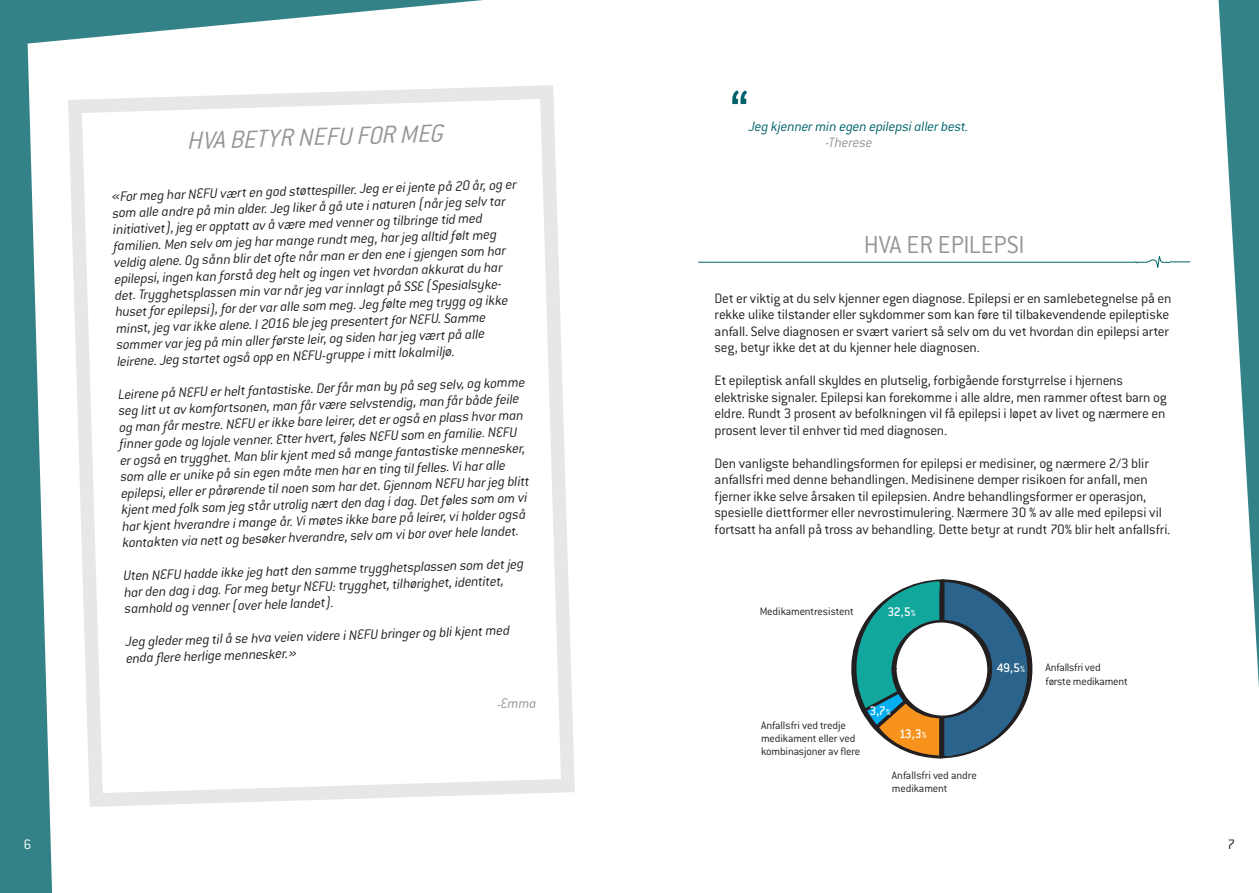
<style>
.page{position:relative;width:1259px;height:893px;background:#338288}
.page>*{position:absolute;margin:0;border:0;box-sizing:border-box;transform-origin:0 0}
.Epi_stor_forside_hvi{font:500 60px "Conduit ITC";color:#00636b}
.Epi_head{font:italic 300 27px "Conduit ITC";color:#939598}
.Epi_head-2{font:300 27px "Conduit ITC";letter-spacing:-.005em;color:#939598}
.Epi_Brød{font:italic 300 15px/16.5px "Conduit ITC";color:#231f20}
.Epi_Brød-2{font:300 15px/16.5px "Conduit ITC";letter-spacing:-.015em;color:#231f20}
.Epi_stor_forside_hvi-2{font:italic 300 15px "Conduit ITC";letter-spacing:-.015em;color:#00636b}
.Pagina{font:italic 300 15px "Conduit ITC";letter-spacing:-.015em;color:#939598}
.Pagina-2{font:300 15px "Conduit ITC";color:#fff}
.Pagina-3{font:300 15px "Conduit ITC";color:#231f20}
.t1{font:500 13.65px "Conduit ITC";color:#fff}
.t2{font:300 12px/13px "Conduit ITC";letter-spacing:-.015em;color:#231f20}
.s1{font-size:9.75px}
</style>
<div class="page">
<div style="left:28px;top:0;width:1231px;height:893px;background:#fff"></div>
<svg style="left:698px;top:257px;width:492px;height:10px;background:#e4eeef"></svg>
<svg style="left:61px;top:78px;width:521px;height:736px;background:#fcfdfd"></svg>
<svg style="left:841px;top:579px;width:205px;height:179px;background:#97b4b5"></svg>
<p class="Epi_head" style="left:186px;top:127px;width:258px;rotate:-2deg">HVA BETYR NEFU FOR MEG</p>
<p class="Epi_Brød" style="left:111px;top:189px;width:407px;rotate:-2deg">«For meg har NEFU vært en god støttespiller. Jeg er ei jente på 20 år, og er som alle andre på min alder. Jeg liker å gå ute i naturen (når jeg selv tar initiativet), jeg er opptatt av å være med venner og tilbringe tid med familien. Men selv om jeg har mange rundt meg, har jeg alltid følt meg veldig alene. Og sånn blir det ofte når man er den ene i gjengen som har epilepsi, ingen kan forstå deg helt og ingen vet hvordan akkurat du har det. Trygghetsplassen min var når jeg var innlagt på SSE (Spesialsyke&shy;huset for epilepsi), for der var alle som meg. Jeg følte meg trygg og ikke minst, jeg var ikke alene. I 2016 ble jeg presentert for NEFU. Samme sommer var jeg på min aller første leir, og siden har jeg vært på alle leirene. Jeg startet også opp en NEFU-gruppe i mitt lokalmiljø.</p>
<p class="Epi_Brød" style="left:117px;top:387px;width:410px;rotate:-2deg">Leirene på NEFU er helt fantastiske. Der får man by på seg selv, og komme seg litt ut av komfortsonen, man får være selvstendig, man får både feile og man får mestre. NEFU er ikke bare leirer, det er også en plass hvor man fi nner gode og lojale venner. Etter hvert, føles NEFU som en familie. NEFU er også en trygghet. Man blir kjent med så mange fantastiske mennesker, som alle er unike på sin egen måte men har en ting til felles. Vi har alle epilepsi, eller er pårørende til noen som har det. Gjennom NEFU har jeg blitt kjent med folk som jeg står utrolig nært den dag i dag. Det føles som om vi har kjent hverandre i mange år. Vi møtes ikke bare på leirer, vi holder også kontakten via nett og besøker hverandre, selv om vi bor over hele landet.</p>
<p class="Epi_Brød" style="left:123px;top:568px;width:402px;rotate:-2deg">Uten NEFU hadde ikke jeg hatt den samme trygghetsplassen som det jeg har den dag i dag. For meg betyr NEFU: trygghet, tilhørighet, identitet, samhold og venner (over hele landet).</p>
<p class="Epi_Brød" style="left:125px;top:635px;width:386px;line-height:16px;rotate:-2deg">Jeg gleder meg til å se hva veien videre i NEFU bringer og bli kjent med enda fl ere herlige mennesker.»</p>
<p class="Pagina" style="left:497px;top:696px;width:41px;rotate:-2deg">-Emma</p>
<p class="Epi_stor_forside_hvi" style="left:730px;top:78px;width:20px">“</p>
<p class="Epi_stor_forside_hvi-2" style="left:749px;top:118px;width:221px">Jeg kjenner min egen epilepsi aller best.</p>
<p class="Pagina" style="left:826px;top:134px;width:48px">-Therese</p>
<p class="Epi_head-2" style="left:864px;top:230px;width:162px">HVA ER EPILEPSI</p>
<p class="Epi_Brød-2" style="left:714px;top:290px;width:458px">Det er viktig at du selv kjenner egen diagnose. Epilepsi er en samlebetegnelse på en rekke ulike tilstander eller sykdommer som kan føre til tilbakevendende epileptiske anfall. Selve diagnosen er svært variert så selv om du vet hvordan din epilepsi arter seg, betyr ikke det at du kjenner hele diagnosen.</p>
<p class="Epi_Brød-2" style="left:714px;top:372px;width:453px">Et epileptisk anfall skyldes en plutselig, forbigående forstyrrelse i hjernens elektriske signaler. Epilepsi kan forekomme i alle aldre, men rammer oftest barn og eldre. Rundt 3 prosent av befolkningen vil få epilepsi i løpet av livet og nærmere en prosent lever til enhver tid med diagnosen.</p>
<p class="Epi_Brød-2" style="left:714px;top:455px;width:457px">Den vanligste behandlingsformen for epilepsi er medisiner, og nærmere 2/3 blir anfallsfri med denne behandlingen. Medisinene demper risikoen for anfall, men fjerner ikke selve årsaken til epilepsien. Andre behandlingsformer er operasjon, spesielle diettformer eller nevrostimulering. Nærmere 30 % av alle med epilepsi vil fortsatt ha anfall på tross av behandling. Dette betyr at rundt 70% blir helt anfallsfri.</p>
<p class="t2" style="left:760px;top:605px;width:95px">Medikamentresistent</p>
<p class="t1" style="left:887px;top:604px;width:30px">32,5<span class="s1">%</span></p>
<p class="t2" style="left:761px;top:718px;width:101px">Anfallsfri ved tredje medikament eller ved kombinasjoner av flere</p>
<p class="t1" style="left:869px;top:703px;width:23px">3,7<span class="s1">%</span></p>
<p class="t1" style="left:899px;top:726px;width:29px">13,3<span class="s1">%</span></p>
<p class="t2" style="left:892px;top:769px;width:86px">Anfallsfri ved andre medikament</p>
<p class="t1" style="left:996px;top:660px;width:30px">49,5<span class="s1">%</span></p>
<p class="t2" style="left:1045px;top:660px;width:84px;line-height:14.4px">Anfallsfri ved første medikament</p>
<p class="Pagina-2" style="left:24px;top:836px;width:9px">6</p>
<p class="Pagina-3" style="left:1227px;top:836px;width:9px">7</p>
</div>
